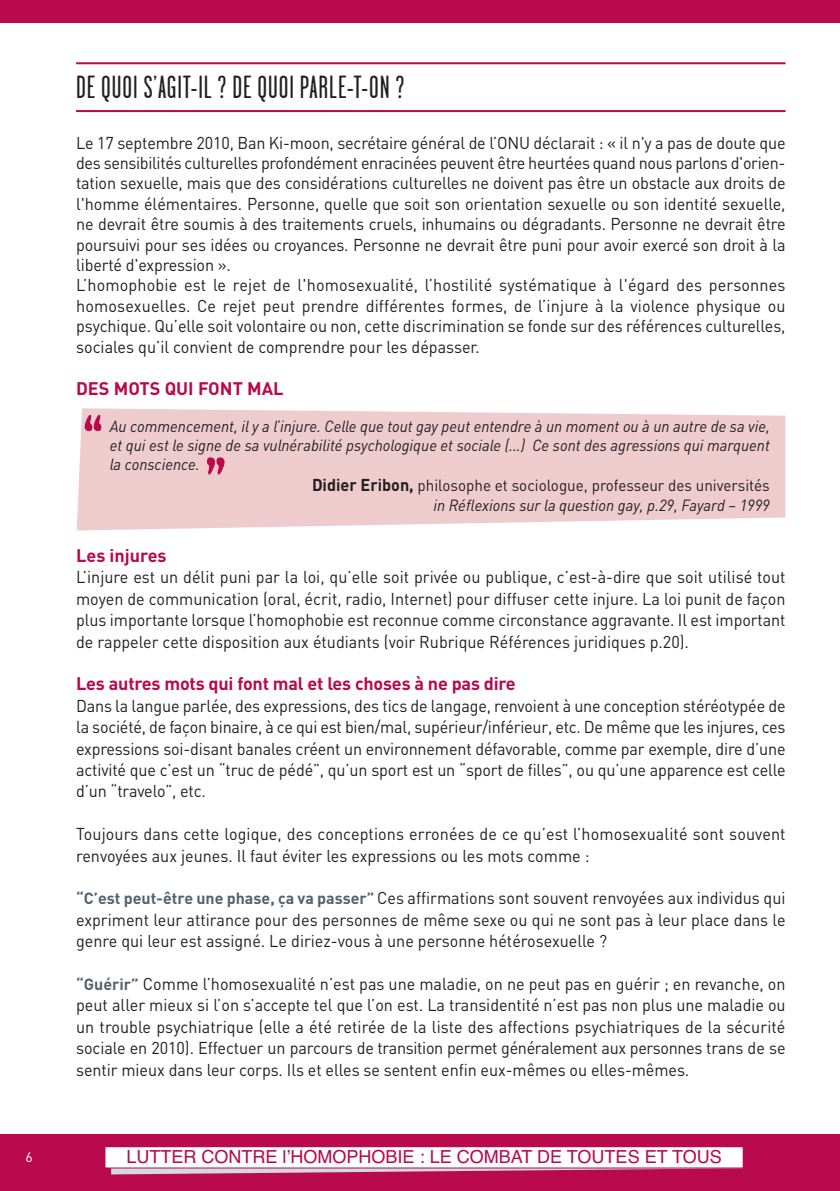
<style>
.page{position:relative;width:840px;height:1191px;background:#fff}
.page>*{position:absolute;margin:0;border:0;box-sizing:border-box;transform-origin:0 0}
.t1{font:106px "Garage Gothic";color:#b80a4d}
.t2{font:32px "Garage Gothic";letter-spacing:.03em;color:#231f20}
.t3{font:700 18px "DIN";letter-spacing:-.01em;color:#b80a4d}
.t4{font:18px "Helvetica";color:#b80a4d}
.t5{font:17px/21.4px "DIN";letter-spacing:-.01em;color:#231f20;text-align:justify;scale:.95 1}
.t6{font:italic 16px/19.2px "DIN Pro";color:#231f20;text-align:justify;scale:.95 1}
.t7{font:16px "DIN";color:#231f20;scale:.95 1}
.t8{font:14px "DIN";color:#fff}
.s1{font-size:112px}
.s2{font-weight:700;font-size:17px}
.s3{font-weight:700;font-size:16px;color:#52626f}
</style>
<div class="page">
<svg style="left:77px;top:408px;width:708px;height:122px;background:#efcfd0"></svg>
<hr style="left:76px;top:62px;width:709px;height:2px;background:#b80a4d">
<hr style="left:76px;top:110px;width:709px;height:2px;background:#b80a4d">
<div style="left:0;top:1134px;width:839px;height:57px;background:#b80a4d"></div>
<svg style="left:111px;top:1168px;width:631px;height:6px"></svg>
<div style="left:105px;top:1147px;width:637px;height:20px;background:#fff"></div>
<div style="left:105px;top:1146px;width:638px;height:22px;border:1px solid #b80a4d"></div>
<div style="left:0;top:0;width:839px;height:23px;background:#b80a4d"></div>
<h2 class="t2" style="left:76px;top:71px;width:330px">DE QUOI S’AGIT-IL ? DE QUOI PARLE-T-ON ?</h2>
<p class="t5" style="left:76px;top:132px;width:747px;line-height:20.4px;text-align:left">Le 17 septembre 2010, Ban Ki-moon, secrétaire général de l’ONU déclarait : « il n'y a pas de doute que des sensibilités culturelles profondément enracinées peuvent être heurtées quand nous parlons d'orien&shy;tation sexuelle, mais que des considérations culturelles ne doivent pas être un obstacle aux droits de l'homme élémentaires. Personne, quelle que soit son orientation sexuelle ou son identité sexuelle, ne devrait être soumis à des traitements cruels, inhumains ou dégradants. Personne ne devrait être poursuivi pour ses idées ou croyances. Personne ne devrait être puni pour avoir exercé son droit à la liberté d'expression ».<br>L’homophobie est le rejet de l'homosexualité, l’hostilité systématique à l'égard des personnes homosexuelles. Ce rejet peut prendre différentes formes, de l’injure à la violence physique ou psychique. Qu’elle soit volontaire ou non, cette discrimination se fonde sur des références culturelles, sociales qu’il convient de comprendre pour les dépasser.</p>
<p class="t3" style="left:76px;top:376px;width:209px">DES MOTS QUI FONT MAL</p>
<h1 class="t1" style="left:82px;top:398px;width:146px">“ <span class="s1">”</span></h1>
<p class="t6" style="left:110px;top:418px;width:695px">Au commencement, il y a l’injure. Celle que tout gay peut entendre à un moment ou à un autre de sa vie, et qui est le signe de sa vulnérabilité psychologique et sociale (...) Ce sont des agressions qui marquent la conscience.</p>
<p class="t7" style="left:312px;top:475px;width:483px"><span class="s2">Didier Eribon,</span> philosophe et sociologue, professeur des universités</p>
<p class="t6" style="left:433px;top:497px;width:355px">in Réflexions sur la question gay, p.29, Fayard – 1999</p>
<p class="t3" style="left:76px;top:543px;width:92px">Les injures</p>
<p class="t5" style="left:76px;top:566px;width:747px">L’injure est un délit puni par la loi, qu’elle soit privée ou publique, c’est-à-dire que soit utilisé tout moyen de communication (oral, écrit, radio, Internet) pour diffuser cette injure. La loi punit de façon plus importante lorsque l’homophobie est reconnue comme circonstance aggravante. Il est important de rappeler cette disposition aux étudiants (voir Rubrique Références juridiques p.20).</p>
<p class="t3" style="left:76px;top:672px;width:441px">Les autres mots qui font mal et les choses à ne pas dire</p>
<p class="t5" style="left:76px;top:694px;width:747px">Dans la langue parlée, des expressions, des tics de langage, renvoient à une conception stéréotypée de la société, de façon binaire, à ce qui est bien/mal, supérieur/inférieur, etc. De même que les injures, ces expressions soi-disant banales créent un environnement défavorable, comme par exemple, dire d’une activité que c’est un “truc de pédé”, qu’un sport est un “sport de filles”, ou qu’une apparence est celle d’un “travelo”, etc.</p>
<p class="t5" style="left:76px;top:823px;width:747px">Toujours dans cette logique, des conceptions erronées de ce qu’est l’homosexualité sont souvent renvoyées aux jeunes. Il faut éviter les expressions ou les mots comme :</p>
<p class="t5" style="left:76px;top:887px;width:747px"><span class="s3">“C’est peut-être une phase, ça va passer”</span> Ces affirmations sont souvent renvoyées aux individus qui expriment leur attirance pour des personnes de même sexe ou qui ne sont pas à leur place dans le genre qui leur est assigné. Le diriez-vous à une personne hétérosexuelle ?</p>
<p class="t5" style="left:76px;top:973px;width:747px"><span class="s3">“Guérir”</span> Comme l’homosexualité n’est pas une maladie, on ne peut pas en guérir ; en revanche, on peut aller mieux si l’on s’accepte tel que l’on est. La transidentité n’est pas non plus une maladie ou un trouble psychiatrique (elle a été retirée de la liste des affections psychiatriques de la sécurité sociale en 2010). Effectuer un parcours de transition permet généralement aux personnes trans de se sentir mieux dans leur corps. Ils et elles se sentent enfin eux-mêmes ou elles-mêmes.</p>
<p class="t8" style="left:25px;top:1148px;width:9px">6</p>
<p class="t4" style="left:126px;top:1145px;width:596px">LUTTER CONTRE lʼHOMOPHOBIE : LE COMBAT DE TOUTES ET TOUS</p>
</div>
